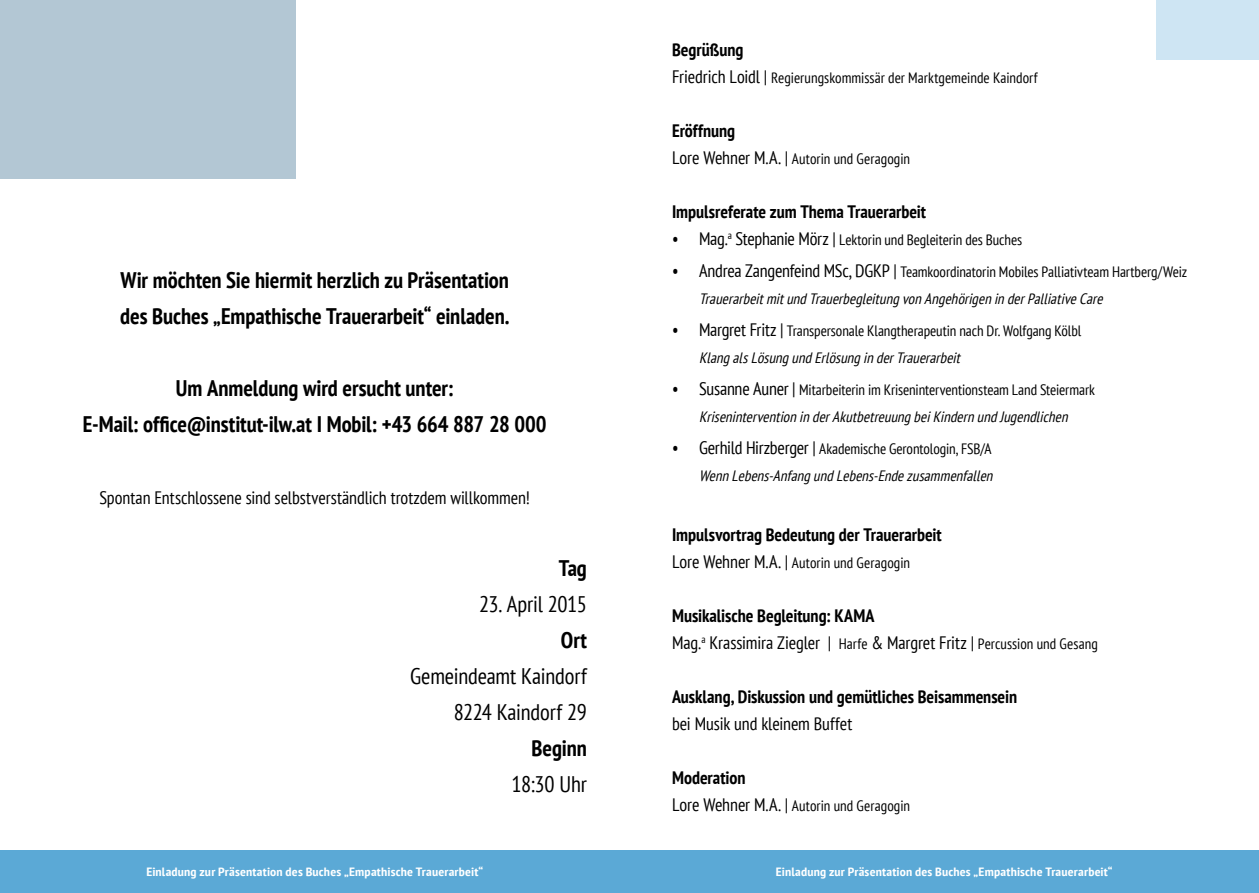
<style>
.page{position:relative;width:1259px;height:893px;background:#fff}
.page>*{position:absolute;margin:0;border:0;box-sizing:border-box;transform-origin:0 0}
.t1{font:700 condensed 22.5px/36px "PT Sans";letter-spacing:-.005em;color:#000}
.t2{font:condensed 22.5px/36px "PT Sans";letter-spacing:-.01em;color:#000;text-align:right}
.t3{font:condensed 18px/27px "PT Sans";letter-spacing:-.005em;color:#000}
.t4{font:700 condensed 18px "PT Sans";color:#000}
.t5{font:italic condensed 15px/27px "PT Sans";color:#000}
.t6{font:condensed 15px/27px "PT Sans";color:#000}
.t7{font:700 condensed 12px "PT Sans";letter-spacing:.015em;color:#fff;scale:1.15 1}
.s1{font-size:18px}
.s2{font-style:normal;font-size:18px}
.s3{font-style:normal}
.s4{font-style:italic}
.s5{font-weight:700}
.s6{font-size:15px}
</style>
<div class="page">
<div style="left:0;top:0;width:296px;height:179px;background:#b3c7d4"></div>
<div style="left:0;top:850px;width:1259px;height:43px;background:#5ba9d6"></div>
<div style="left:1156px;top:0;width:103px;height:59px;background:#cee5f3"></div>
<h1 class="t1" style="left:120px;top:262px;width:390px">Wir möchten Sie hiermit herzlich zu Präsentation des Buches „Empathische Trauerarbeit“ einladen.</h1>
<h1 class="t1" style="left:83px;top:370px;width:465px;text-align:center">Um Anmeldung wird ersucht unter:<br>E-Mail: office@institut-ilw.at I Mobil: +43 664 887 28 000</h1>
<p class="t3" style="left:99px;top:484px;width:432px">Spontan Entschlossene sind selbstverständlich trotzdem willkommen!</p>
<h1 class="t1" style="left:559px;top:550px;width:30px">Tag</h1>
<h1 class="t2" style="left:479px;top:586px;width:109px">23. April 2015</h1>
<h1 class="t1" style="left:561px;top:622px;width:28px">Ort</h1>
<h1 class="t2" style="left:410px;top:658px;width:178px">Gemeindeamt Kaindorf<br>8224 Kaindorf 29</h1>
<h1 class="t1" style="left:531px;top:730px;width:57px">Beginn</h1>
<h1 class="t2" style="left:511px;top:766px;width:77px">18:30 Uhr</h1>
<p class="t4" style="left:672px;top:38px;width:73px">Begrüßung</p>
<p class="t6" style="left:672px;top:64px;width:367px"><span class="s1">Friedrich Loidl |</span> Regierungskommissär der Marktgemeinde Kaindorf</p>
<p class="t4" style="left:672px;top:119px;width:65px">Eröffnung</p>
<p class="t6" style="left:672px;top:145px;width:239px"><span class="s1">Lore Wehner M.A. |</span> Autorin und Geragogin</p>
<p class="t4" style="left:672px;top:200px;width:255px">Impulsreferate zum Thema Trauerarbeit</p>
<p class="t6" style="left:672px;top:226px;width:352px"><span class="s1">• Mag.</span><sup>a</sup> <span class="s1">Stephanie Mörz |</span> Lektorin und Begleiterin des Buches</p>
<p class="t5" style="left:699px;top:258px;width:489px;text-indent:-27px"><span class="s2">• Andrea Zangenfeind MSc, DGKP |</span> <span class="s3">Teamkoordinatorin Mobiles Palliativteam Hartberg/Weiz<br></span>TrauerarbeitmitundTrauerbegleitungvonAngehörigeninderPalliativeCare</p>
<p class="t6" style="left:699px;top:317px;width:384px;text-indent:-27px"><span class="s1">• Margret Fritz |</span> Transpersonale Klangtherapeutin nach Dr. Wolfgang Kölbl<br><span class="s4">KlangalsLösungundErlösunginderTrauerarbeit</span></p>
<p class="t5" style="left:672px;top:376px;width:424px;text-align:center"><span class="s2">• Susanne Auner |</span> <span class="s3">Mitarbeiterin im Kriseninterventionsteam Land Steiermark<br></span>KriseninterventioninderAkutbetreuungbeiKindernundJugendlichen</p>
<p class="t5" style="left:699px;top:435px;width:299px;text-indent:-27px"><span class="s2">• Gerhild Hirzberger |</span> <span class="s3">Akademische Gerontologin, FSB/A<br></span>WennLebens-AnfangundLebens-Endezusammenfallen</p>
<p class="t4" style="left:672px;top:522px;width:271px">Impulsvortrag Bedeutung der Trauerarbeit</p>
<p class="t6" style="left:672px;top:548px;width:239px"><span class="s1">Lore Wehner M.A. |</span> Autorin und Geragogin</p>
<p class="t3" style="left:672px;top:601px;width:427px"><span class="s5">Musikalische Begleitung: KAMA<br></span>Mag.<sup>a</sup> Krassimira Ziegler | <span class="s6">Harfe</span> &amp; Margret Fritz | <span class="s6">Percussion und Gesang</span></p>
<p class="t4" style="left:672px;top:684px;width:347px">Ausklang, Diskussion und gemütliches Beisammensein</p>
<p class="t3" style="left:672px;top:709px;width:182px">bei Musik und kleinem Buffet</p>
<p class="t4" style="left:672px;top:765px;width:75px">Moderation</p>
<p class="t6" style="left:672px;top:791px;width:240px"><span class="s1">Lore Wehner M.A. |</span> Autorin und Geragogin</p>
<p class="t7" style="left:146px;top:864px;width:294px">Einladung zur Präsentation des Buches „Empathische Trauerarbeit“</p>
<p class="t7" style="left:776px;top:864px;width:294px">Einladung zur Präsentation des Buches „Empathische Trauerarbeit“</p>
</div>
